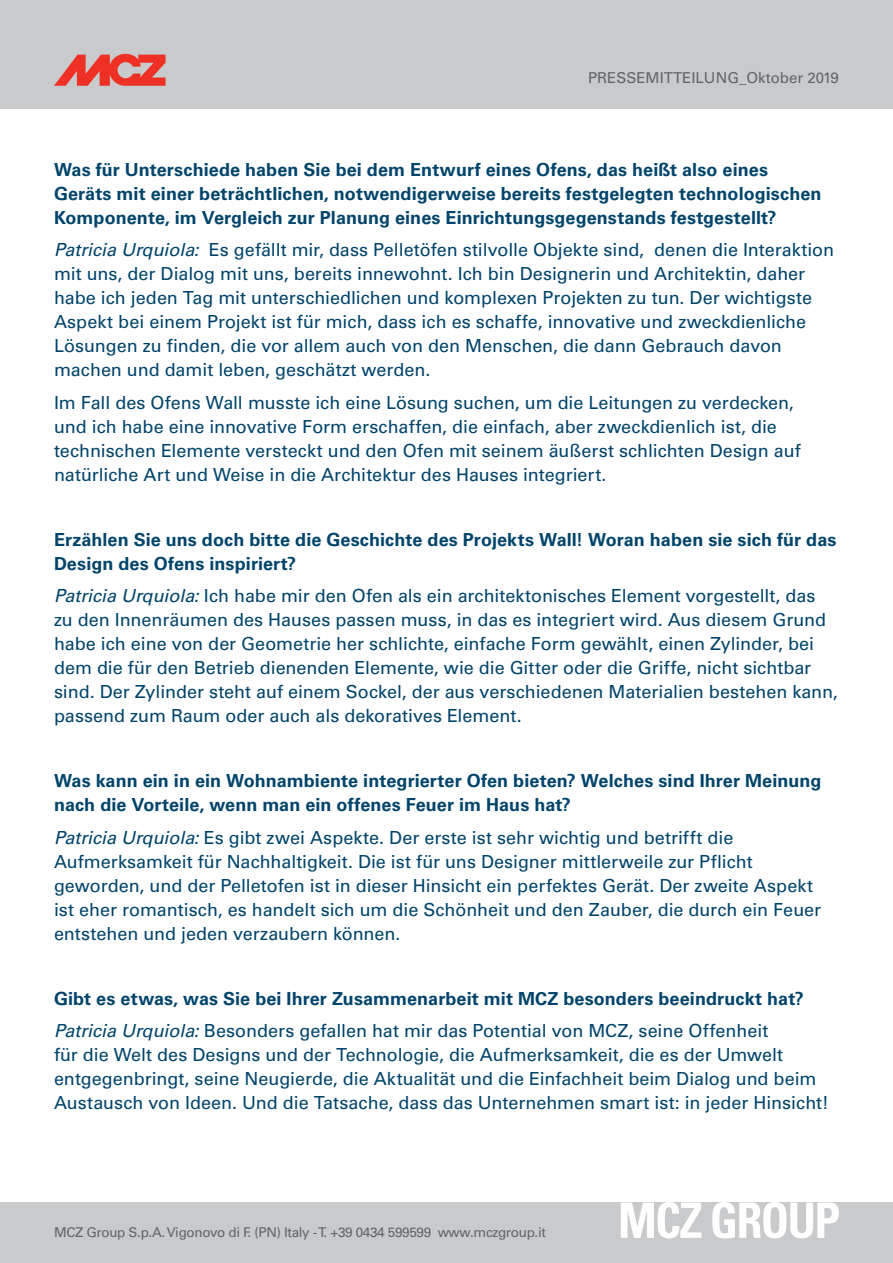
<style>
.page{position:relative;width:893px;height:1263px;background:#fff}
.page>*{position:absolute;margin:0;border:0;box-sizing:border-box;transform-origin:0 0}
.t1{font:18px/24px "Univers";color:#00446b}
.t2{font:700 18px/24px "Univers";letter-spacing:.005em;color:#00446b}
.t3{font:15px "Univers";color:#636466}
.t4{font:13.5px "Univers";letter-spacing:-.025em;color:#636466}
.s1{font-style:italic}
.s2{font-weight:400;font-style:italic}
.s3{font-weight:400}
</style>
<div class="page">
<div style="left:0;top:1202px;width:893px;height:61px;background:#c9cacc"></div>
<svg style="left:621px;top:1202px;width:80px;height:36px"></svg>
<svg style="left:712px;top:1202px;width:127px;height:36px"></svg>
<div style="left:0;top:0;width:893px;height:108px;background:#c9cacc"></div>
<svg style="left:54px;top:54px;width:112px;height:32px"></svg>
<p class="t3" style="left:588px;top:69px;width:252px">PRESSEMITTEILUNG_Oktober 2019</p>
<p class="t2" style="left:54px;top:157px;width:769px">Was für Unterschiede haben Sie bei dem Entwurf eines Ofens, das heißt also eines<br>Geräts mit einer beträchtlichen, notwendigerweise bereits festgelegten technologischen<br>Komponente, im Vergleich zur Planung eines Einrichtungsgegenstands festgestellt?</p>
<p class="t1" style="left:54px;top:238px;width:782px"><span class="s1">Patricia Urquiola:</span> Es gefällt mir, dass Pelletöfen stilvolle Objekte sind, denen die Interaktion mit uns, der Dialog mit uns, bereits innewohnt. Ich bin Designerin und Architektin, daher habe ich jeden Tag mit unterschiedlichen und komplexen Projekten zu tun. Der wichtigste Aspekt bei einem Projekt ist für mich, dass ich es schaffe, innovative und zweckdienliche Lösungen zu finden, die vor allem auch von den Menschen, die dann Gebrauch davon machen und damit leben, geschätzt werden.</p>
<p class="t1" style="left:54px;top:390px;width:748px">Im Fall des Ofens Wall musste ich eine Lösung suchen, um die Leitungen zu verdecken, und ich habe eine innovative Form erschaffen, die einfach, aber zweckdienlich ist, die technischen Elemente versteckt und den Ofen mit seinem äußerst schlichten Design auf natürliche Art und Weise in die Architektur des Hauses integriert.</p>
<p class="t2" style="left:54px;top:527px;width:784px">Erzählen Sie uns doch bitte die Geschichte des Projekts Wall! Woran haben sie sich für das<br>Design des Ofens inspiriert?</p>
<p class="t1" style="left:54px;top:584px;width:785px"><span class="s1">Patricia Urquiola:</span> Ich habe mir den Ofen als ein architektonisches Element vorgestellt, das zu den Innenräumen des Hauses passen muss, in das es integriert wird. Aus diesem Grund habe ich eine von der Geometrie her schlichte, einfache Form gewählt, einen Zylinder, bei dem die für den Betrieb dienenden Elemente, wie die Gitter oder die Griffe, nicht sichtbar sind. Der Zylinder steht auf einem Sockel, der aus verschiedenen Materialien bestehen kann, passend zum Raum oder auch als dekoratives Element.</p>
<p class="t2" style="left:54px;top:769px;width:769px">Was kann ein in ein Wohnambiente integrierter Ofen bieten? Welches sind Ihrer Meinung nach die Vorteile, wenn man ein offenes Feuer im Haus hat?</p>
<p class="t1" style="left:54px;top:825px;width:769px"><span class="s1">Patricia Urquiola:</span> Es gibt zwei Aspekte. Der erste ist sehr wichtig und betrifft die Aufmerksamkeit für Nachhaltigkeit. Die ist für uns Designer mittlerweile zur Pflicht geworden, und der Pelletofen ist in dieser Hinsicht ein perfektes Gerät. Der zweite Aspekt ist eher romantisch, es handelt sich um die Schönheit und den Zauber, die durch ein Feuer entstehen und jeden verzaubern können.</p>
<p class="t2" style="left:54px;top:982px;width:751px;line-height:32.5px">Gibt es etwas, was Sie bei Ihrer Zusammenarbeit mit MCZ besonders beeindruckt hat?<br><span class="s2">Patricia Urquiola:</span> <span class="s3">Besonders gefallen hat mir das Potential von MCZ, seine Offenheit</span></p>
<p class="t1" style="left:54px;top:1043px;width:776px">für die Welt des Designs und der Technologie, die Aufmerksamkeit, die es der Umwelt entgegenbringt, seine Neugierde, die Aktualität und die Einfachheit beim Dialog und beim<br>Austausch von Ideen. Und die Tatsache, dass das Unternehmen smart ist: in jeder Hinsicht!</p>
<p class="t4" style="left:54px;top:1224px;width:493px">MCZ Group S.p.A. Vigonovo di F. (PN) Italy - T. +39 0434 599599 www.mczgroup.it</p>
</div>
